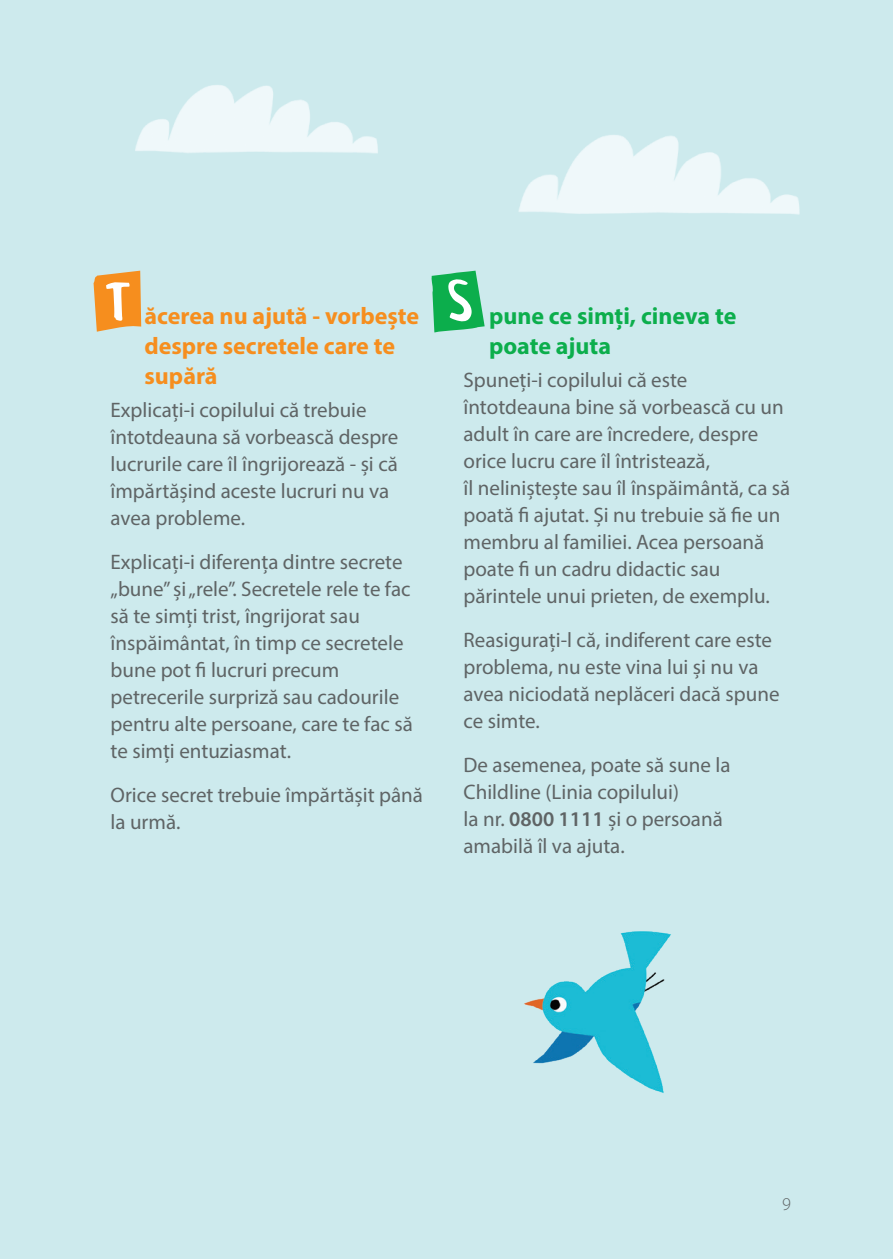
<style>
.page{position:relative;width:893px;height:1259px;background:#cdeaed}
.page>*{position:absolute;margin:0;border:0;box-sizing:border-box;transform-origin:0 0}
.NSPCC_Light_Body_Cop{font:700 24px/30px "Myriad Pro";color:#f68e1e}
.NSPCC_Light_Body_Cop-2{font:700 24px/30px "Myriad Pro";color:#0cae4c}
.NSPCC_Light_Body_Cop-3{font:21px/27px "Myriad Pro";color:#5f6465}
.t1{font:300 18px "Myriad Pro";color:#5f6465}
.s1{font-weight:600}
</style>
<div class="page">
<img style="left:518px;top:135px;width:282px;height:80px">
<img style="left:135px;top:85px;width:243px;height:68px">
<img style="left:524px;top:931px;width:147px;height:162px">
<svg style="left:94px;top:271px;width:47px;height:61px"></svg>
<svg style="left:431px;top:271px;width:54px;height:61px"></svg>
<p class="NSPCC_Light_Body_Cop" style="left:145px;top:300px;width:276px">ăcerea nu ajută - vorbește despre secretele care te supără</p>
<p class="NSPCC_Light_Body_Cop-3" style="left:111px;top:396px;width:289px">Explicați-i copilului că trebuie întotdeauna să vorbească despre lucrurile care îl îngrijorează - și că împărtășind aceste lucruri nu va avea probleme.</p>
<p class="NSPCC_Light_Body_Cop-3" style="left:111px;top:548px;width:304px">Explicați-i diferența dintre secrete „bune” și „rele”. Secretele rele te fac să te simți trist, îngrijorat sau înspăimântat, în timp ce secretele bune pot fi lucruri precum petrecerile surpriză sau cadourile pentru alte persoane, care te fac să te simți entuziasmat.</p>
<p class="NSPCC_Light_Body_Cop-3" style="left:111px;top:781px;width:314px">Orice secret trebuie împărtășit până la urmă.</p>
<p class="NSPCC_Light_Body_Cop-2" style="left:489px;top:300px;width:249px">pune ce simți, cineva te poate ajuta</p>
<p class="NSPCC_Light_Body_Cop-3" style="left:463px;top:366px;width:328px">Spuneți-i copilului că este întotdeauna bine să vorbească cu un adult în care are încredere, despre orice lucru care îl întristează,<br>îl neliniștește sau îl înspăimântă, ca să poată fi ajutat. Și nu trebuie să fie un membru al familiei. Acea persoană poate fi un cadru didactic sau părintele unui prieten, de exemplu.</p>
<p class="NSPCC_Light_Body_Cop-3" style="left:463px;top:626px;width:318px">Reasigurați-l că, indiferent care este problema, nu este vina lui și nu va avea niciodată neplăceri dacă spune ce simte.</p>
<p class="NSPCC_Light_Body_Cop-3" style="left:463px;top:751px;width:268px">De asemenea, poate să sune la<br>Childline (Linia copilului)<br>la nr. <span class="s1">0800 1111</span> și o persoană amabilă îl va ajuta.</p>
<p class="t1" style="left:782px;top:1192px;width:10px">9</p>
</div>
